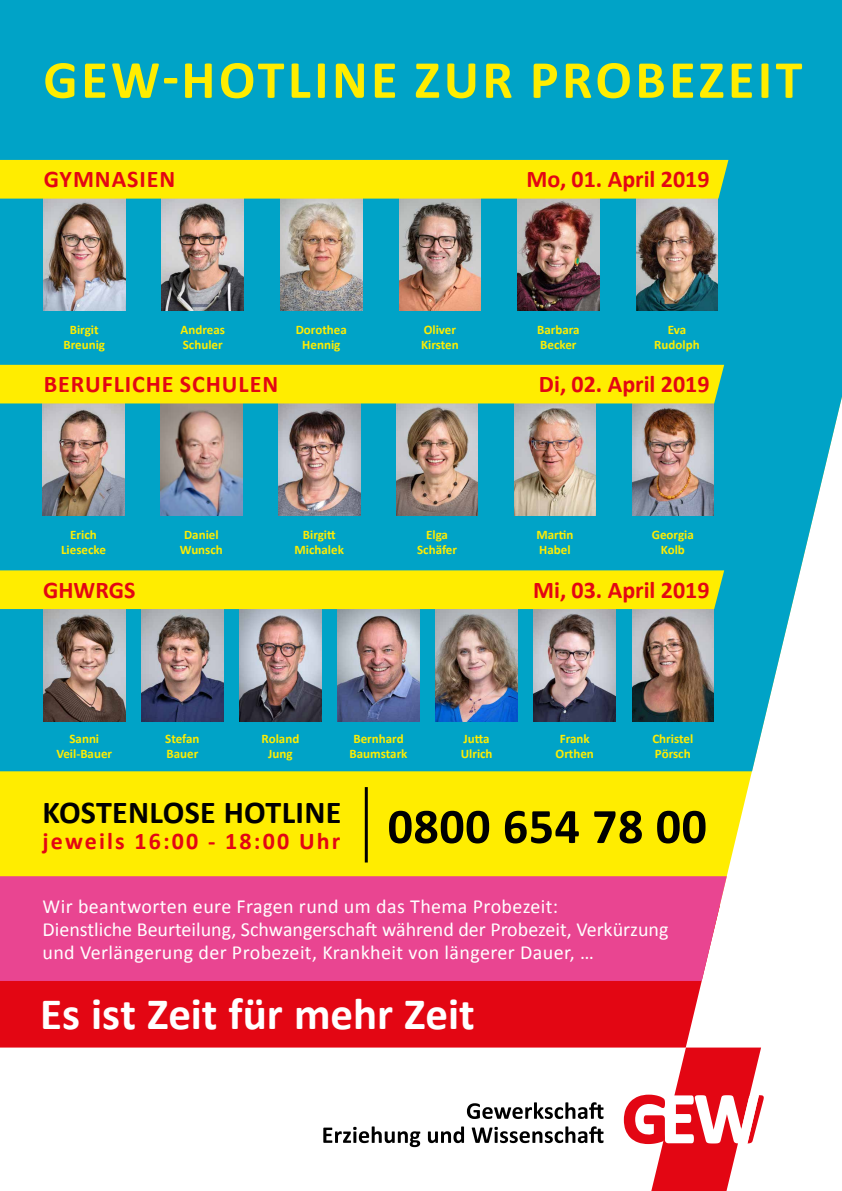
<style>
.page{position:relative;width:842px;height:1191px;background:#fff}
.page>*{position:absolute;margin:0;border:0;box-sizing:border-box;transform-origin:0 0}
.t1{font:700 54px "Calibri";letter-spacing:.065em;color:#ffed00}
.t2{font:700 50px "Calibri";letter-spacing:.01em;color:#000}
.t3{font:700 45px "Calibri";color:#fff}
.t4{font:700 32px "Calibri";letter-spacing:.01em;color:#000}
.t5{font:700 24px "Calibri";color:#e30613}
.t6{font:700 24px "Calibri";letter-spacing:.04em;color:#e30613}
.t7{font:700 24px "Calibri";letter-spacing:.09em;color:#e30613}
.t8{font:20px/23px "Calibri";letter-spacing:.01em;color:#fff}
.t9{font:700 13px/15px "Calibri";color:#ffed00;text-align:center}
</style>
<div class="page">
<div style="left:0;top:771px;width:752px;height:105px;background:#ffed00"></div>
<div style="left:0;top:981px;width:702px;height:66px;background:#e30613"></div>
<div style="left:0;top:0;width:842px;height:771px;background:#00a3c7"></div>
<div style="left:0;top:876px;width:727px;height:105px;background:#e94591"></div>
<svg style="left:624px;top:1047px;width:140px;height:144px"></svg>
<svg style="left:467px;top:1102px;width:136px;height:17px"></svg>
<svg style="left:323px;top:1126px;width:97px;height:21px"></svg>
<svg style="left:428px;top:1126px;width:36px;height:17px"></svg>
<svg style="left:472px;top:1126px;width:131px;height:17px"></svg>
<img style="left:43px;top:609px;width:82px;height:112px">
<img style="left:43px;top:199px;width:82px;height:112px">
<img style="left:43px;top:403px;width:81px;height:112px">
<img style="left:142px;top:609px;width:81px;height:112px">
<img style="left:162px;top:199px;width:82px;height:112px">
<img style="left:161px;top:403px;width:81px;height:112px">
<img style="left:240px;top:609px;width:81px;height:112px">
<img style="left:280px;top:199px;width:82px;height:112px">
<img style="left:278px;top:403px;width:82px;height:112px">
<img style="left:338px;top:609px;width:81px;height:112px">
<img style="left:396px;top:403px;width:82px;height:112px">
<img style="left:436px;top:609px;width:81px;height:112px">
<img style="left:514px;top:403px;width:82px;height:112px">
<img style="left:632px;top:403px;width:82px;height:112px">
<img style="left:534px;top:609px;width:82px;height:112px">
<img style="left:632px;top:609px;width:82px;height:112px">
<img style="left:399px;top:199px;width:82px;height:112px">
<img style="left:518px;top:199px;width:81px;height:112px">
<img style="left:636px;top:199px;width:82px;height:112px">
<div style="left:0;top:160px;width:728px;height:39px;background:#ffed00"></div>
<div style="left:0;top:365px;width:724px;height:38px;background:#ffed00"></div>
<div style="left:0;top:570px;width:724px;height:39px;background:#ffed00"></div>
<hr style="left:365px;top:787px;width:3px;height:75px;background:#000">
<h1 class="t1" style="left:43px;top:45px;width:760px">GEW-HOTLINE ZUR PROBEZEIT</h1>
<h3 class="t6" style="left:44px;top:164px;width:133px">GYMNASIEN</h3>
<h3 class="t5" style="left:526px;top:164px;width:185px">Mo, 01. April 2019</h3>
<p class="t9" style="left:63px;top:322px;width:43px">Birgit<br>Breunig</p>
<p class="t9" style="left:181px;top:322px;width:46px;text-align:left">Andreas<br>Schuler</p>
<p class="t9" style="left:296px;top:322px;width:53px">Dorothea<br>Hennig</p>
<p class="t9" style="left:421px;top:322px;width:39px;text-align:left">Oliver<br>Kirsten</p>
<p class="t9" style="left:537px;top:322px;width:44px;text-align:left">Barbara<br>Becker</p>
<p class="t9" style="left:654px;top:322px;width:47px">Eva<br>Rudolph</p>
<h3 class="t6" style="left:44px;top:369px;width:236px">BERUFLICHE SCHULEN</h3>
<h3 class="t5" style="left:539px;top:369px;width:172px">Di, 02. April 2019</h3>
<p class="t9" style="left:61px;top:527px;width:46px">Erich<br>Liesecke</p>
<h3 class="t6" style="left:43px;top:574px;width:94px">GHWRGS</h3>
<p class="t9" style="left:180px;top:527px;width:44px">Daniel<br>Wunsch</p>
<p class="t9" style="left:295px;top:527px;width:51px">Birgitt<br>Michalek</p>
<p class="t9" style="left:417px;top:527px;width:41px">Elga<br>Schäfer</p>
<p class="t9" style="left:536px;top:527px;width:38px;text-align:left">Martin<br>Habel</p>
<p class="t9" style="left:652px;top:527px;width:44px">Georgia<br>Kolb</p>
<h3 class="t5" style="left:533px;top:574px;width:178px">Mi, 03. April 2019</h3>
<p class="t9" style="left:56px;top:731px;width:57px">Sanni<br>Veil-Bauer</p>
<p class="t9" style="left:165px;top:731px;width:36px;text-align:left">Stefan<br>Bauer</p>
<p class="t9" style="left:262px;top:731px;width:39px">Roland<br>Jung</p>
<p class="t9" style="left:350px;top:731px;width:59px;text-align:left">Bernhard<br>Baumstark</p>
<p class="t9" style="left:461px;top:731px;width:33px;text-align:left">Jutta<br>Ulrich</p>
<p class="t9" style="left:555px;top:731px;width:40px">Frank<br>Orthen</p>
<p class="t9" style="left:652px;top:731px;width:42px;text-align:left">Christel<br>Pörsch</p>
<h3 class="t4" style="left:43px;top:792px;width:300px">KOSTENLOSE HOTLINE</h3>
<h3 class="t7" style="left:43px;top:826px;width:299px">jeweils 16:00 - 18:00 Uhr</h3>
<h2 class="t2" style="left:388px;top:794px;width:321px">0800 654 78 00</h2>
<h3 class="t8" style="left:43px;top:895px;width:627px">Wir beantworten eure Fragen rund um das Thema Probezeit:<br>Dienstliche Beurteilung, Schwangerschaft während der Probezeit, Verkürzung und Verlängerung der Probezeit, Krankheit von längerer Dauer, …</h3>
<h3 class="t3" style="left:40px;top:985px;width:436px">Es ist Zeit für mehr Zeit</h3>
</div>
